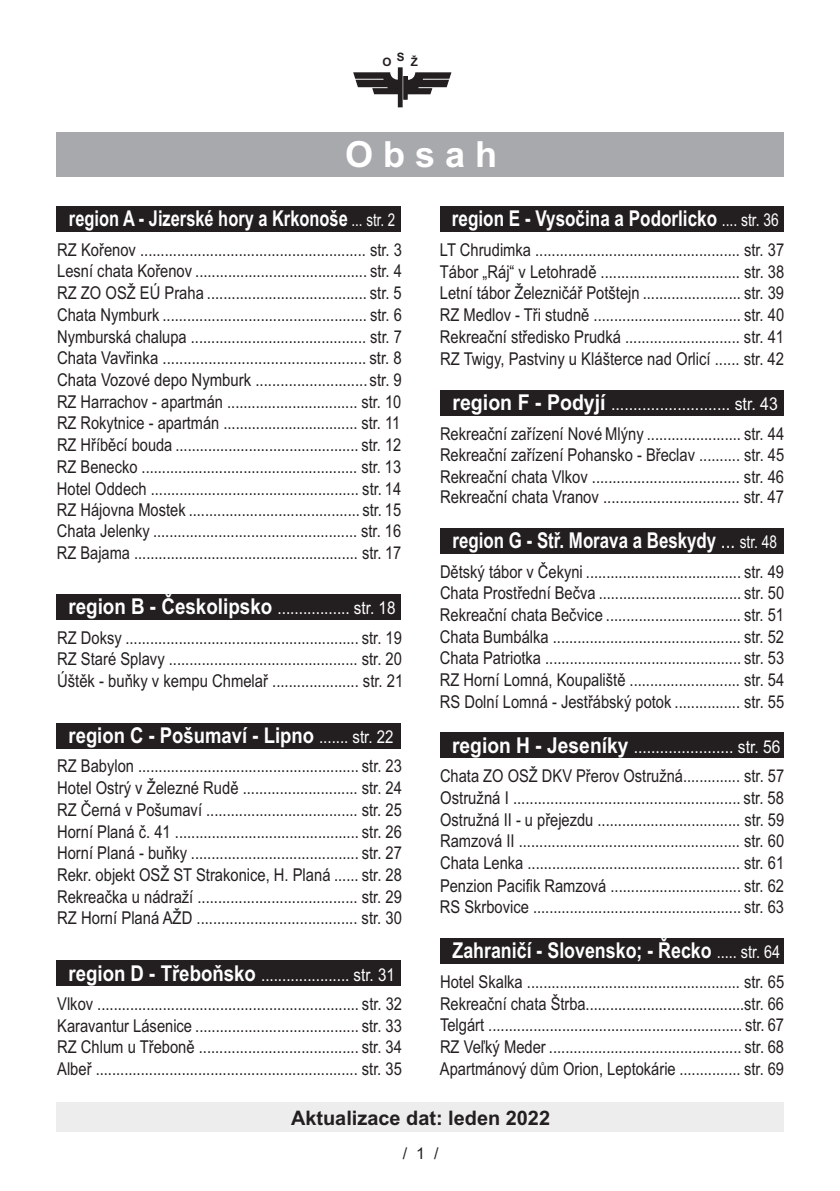
<style>
.page{position:relative;width:840px;height:1191px;background:#fff}
.page>*{position:absolute;margin:0;border:0;box-sizing:border-box;transform-origin:0 0}
.t1{font:700 36px "Arial";color:#fff}
.t2{font:700 21.8px "Arial Narrow";color:#fff}
.t3{font:700 21.8px "Arial Narrow";color:#fff;scale:.92 1}
.t4{font:700 21.8px "Arial Narrow";color:#fff;scale:.95 1}
.t5{font:700 21.8px "Arial Narrow";color:#fff;scale:.94 1}
.t6{font:700 20px "Arial Narrow";color:#231f20;scale:1.21 1}
.t7{font:17.6px/21.8px "Arial";color:#231f20;text-align:justify;scale:.83 1}
.t8{font:17.6px "Arial";color:#231f20;scale:.84 1}
.t9{font:17.6px "Arial Narrow";color:#fff;scale:1.09 1}
.t10{font:17.6px "Arial Narrow";color:#fff;scale:1.07 1}
.t11{font:17.6px "Arial Narrow";color:#fff;scale:1.04 1}
.t12{font:17.6px "Arial Narrow";color:#fff;scale:1.05 1}
.t13{font:16px "Arial";color:#231f20}
.t14{font:700 11.6px "Arial";color:#231f20}
.s1{font-weight:400;font-size:17.6px}
.s2{font-weight:700;font-size:21.8px}
.s3{font-weight:400}
</style>
<div class="page">
<div style="left:56px;top:132px;width:727px;height:45px;background:#a8a9ad"></div>
<div style="left:56px;top:1102px;width:727px;height:30px;background:#ecedec"></div>
<div style="left:56px;top:206px;width:345px;height:25px;background:#231f20"></div>
<div style="left:56px;top:594px;width:345px;height:25px;background:#231f20"></div>
<div style="left:56px;top:723px;width:345px;height:25px;background:#231f20"></div>
<div style="left:56px;top:960px;width:345px;height:25px;background:#231f20"></div>
<div style="left:440px;top:206px;width:343px;height:25px;background:#231f20"></div>
<div style="left:440px;top:390px;width:343px;height:25px;background:#231f20"></div>
<div style="left:440px;top:528px;width:343px;height:25px;background:#231f20"></div>
<div style="left:440px;top:733px;width:343px;height:25px;background:#231f20"></div>
<div style="left:440px;top:938px;width:343px;height:25px;background:#231f20"></div>
<svg style="left:353px;top:67px;width:98px;height:40px"></svg>
<p class="t14" style="left:396px;top:52px;width:9px">S</p>
<p class="t14" style="left:382px;top:58px;width:11px">O</p>
<p class="t14" style="left:410px;top:58px;width:9px">Ž</p>
<h1 class="t1" style="left:345px;top:140px;width:154px">O b s a h</h1>
<p class="t3" style="left:69px;top:210px;width:356px">region A - Jizerské hory a Krkonoše <span class="s1">... str. 2</span></p>
<p class="t7" style="left:57px;top:240px;width:417px">RZ Koøenov ....................................................... str. 3<br>Lesní chata Koøenov .......................................... str. 4<br>RZ ZO OSŽ EÚ Praha ....................................... str. 5<br>Chata Nymburk .................................................. str. 6<br>Nymburská chalupa ........................................... str. 7<br>Chata Vavøinka ................................................. str. 8<br>Chata Vozové depo Nymburk ........................... str. 9<br>RZ Harrachov - apartmán ................................ str. 10<br>RZ Rokytnice - apartmán ................................. str. 11<br>RZ Høíbìcí bouda ............................................. str. 12<br>RZ Benecko ..................................................... str. 13<br>Hotel Oddech ................................................... str. 14<br>RZ Hájovna Mostek .......................................... str. 15<br>Chata Jelenky .................................................. str. 16<br>RZ Bajama ....................................................... str. 17</p>
<p class="t12" style="left:68px;top:601px;width:313px"><span class="s2">region B - Èeskolipsko</span> ................. str. 18</p>
<p class="t7" style="left:57px;top:628px;width:418px">RZ Doksy ......................................................... str. 19<br>RZ Staré Splavy .............................................. str. 20<br>Úštìk - buòky v kempu Chmelaø ..................... str. 21</p>
<p class="t2" style="left:68px;top:727px;width:326px">region C - Pošumaví - Lipno <span class="s1">....... str. 22</span></p>
<p class="t7" style="left:57px;top:757px;width:417px">RZ Babylon ...................................................... str. 23<br>Hotel Ostrý v Železné Rudì ............................ str. 24<br>RZ Èerná v Pošumaví ..................................... str. 25<br>Horní Planá è. 41 ............................................. str. 26<br>Horní Planá - buòky ......................................... str. 27<br>Rekr. objekt OSŽ ST Strakonice, H. Planá ...... str. 28<br>Rekreaèka u nádraží ....................................... str. 29<br>RZ Horní Planá AŽD ....................................... str. 30</p>
<p class="t11" style="left:68px;top:968px;width:315px"><span class="s2">region D - Tøeboòsko</span> ..................... str. 31</p>
<p class="t7" style="left:57px;top:994px;width:417px">Vlkov ................................................................ str. 32<br>Karavantur Lásenice ........................................ str. 33<br>RZ Chlum u Tøebonì ....................................... str. 34<br>Albeø ................................................................ str. 35</p>
<p class="t4" style="left:451px;top:210px;width:345px">region E - Vysoèina a Podorlicko <span class="s1">.... str. 36</span></p>
<p class="t7" style="left:439px;top:240px;width:416px">LT Chrudimka .................................................. str. 37<br>Tábor „Ráj“ v Letohradì .................................. str. 38<br>Letní tábor Železnièáø Potštejn ........................ str. 39<br>RZ Medlov - Tøi studnì .................................... str. 40<br>Rekreaèní støedisko Prudká ............................ str. 41<br>RZ Twigy, Pastviny u Klášterce nad Orlicí ...... str. 42</p>
<p class="t9" style="left:452px;top:397px;width:300px"><span class="s2">region F - Podyjí</span> ........................... str. 43</p>
<p class="t7" style="left:440px;top:424px;width:416px">Rekreaèní zaøízení Nové Mlýny ....................... str. 44<br>Rekreaèní zaøízení Pohansko - Bøeclav .......... str. 45<br>Rekreaèní chata Vlkov .................................... str. 46</p>
<p class="t8" style="left:440px;top:490px;width:411px">Rekreaèní chata Vranov ................................. str. 47</p>
<p class="t5" style="left:452px;top:532px;width:346px">region G - Stø. Morava a Beskydy <span class="s3">...</span> <span class="s1">str. 48</span></p>
<p class="t7" style="left:439px;top:562px;width:416px">Dìtský tábor v Èekyni ...................................... str. 49<br>Chata Prostøední Beèva ................................... str. 50<br>Rekreaèní chata Beèvice ................................. str. 51<br>Chata Bumbálka .............................................. str. 52<br>Chata Patriotka ................................................ str. 53<br>RZ Horní Lomná, Koupalištì ........................... str. 54<br>RS Dolní Lomná - Jestøábský potok ................ str. 55</p>
<p class="t10" style="left:452px;top:740px;width:308px"><span class="s2">region H - Jeseníky</span> ....................... str. 56</p>
<p class="t7" style="left:439px;top:766px;width:416px">Chata ZO OSŽ DKV Pøerov Ostružná.............. str. 57<br>Ostružná I ....................................................... str. 58<br>Ostružná II - u pøejezdu ................................... str. 59<br>Ramzová II ...................................................... str. 60<br>Chata Lenka .................................................... str. 61<br>Penzion Pacifik Ramzová ................................ str. 62<br>RS Skrbovice ................................................... str. 63</p>
<p class="t2" style="left:452px;top:942px;width:329px">Zahranièí - Slovensko; - Øecko <span class="s1">..... str. 64</span></p>
<p class="t7" style="left:440px;top:972px;width:416px">Hotel Skalka .................................................... str. 65<br>Rekreaèní chata Štrba.......................................str. 66<br>Telgárt .............................................................. str. 67<br>RZ Ve¾ký Meder ............................................... str. 68<br>Apartmánový dùm Orion, Leptokárie ............... str. 69</p>
<p class="t6" style="left:291px;top:1110px;width:215px">Aktualizace dat: leden 2022</p>
<p class="t13" style="left:402px;top:1147px;width:37px">/ 1 /</p>
</div>
